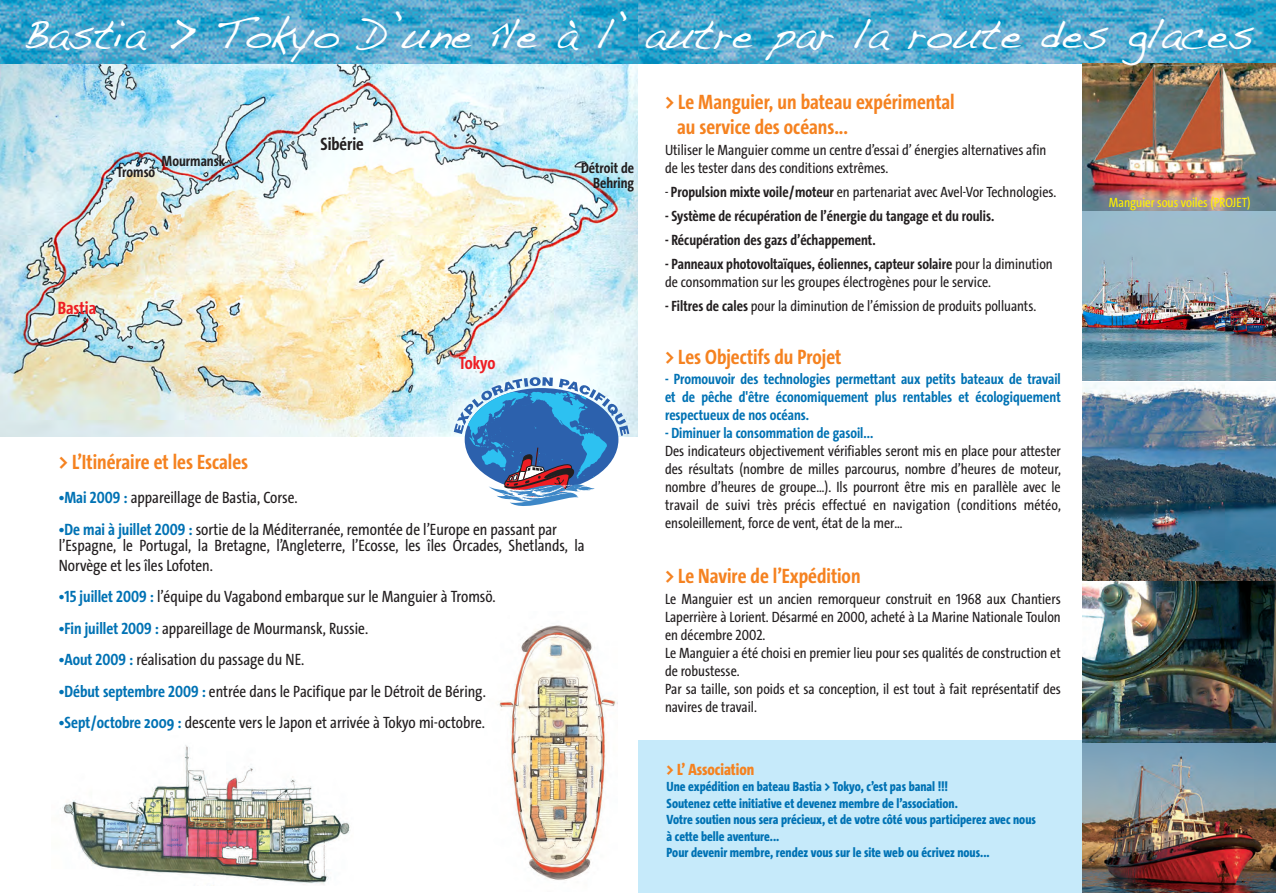
<style>
.page{position:relative;width:1276px;height:893px;background:#fff}
.page>*{position:absolute;margin:0;border:0;box-sizing:border-box;transform-origin:0 0}
.t1{font:42px "Handwriting Dakota";color:#fff}
.t2{font:700 21px/25.2px "The Sans Cd LF7";color:#f58220}
.t3{font:700 18px "The Sans Cd LF7";color:#ee1d23}
.t4{font:700 18px "The Sans Cd LF7";color:#231f20}
.t5{font:16.5px/16.5px "The Sans Cd LF5";color:#231f20}
.t6{font:800 16.5px "The Sans Cd LF8";color:#f58220}
.t7{font:700 16.5px "The Sans Cd OF7";color:#0072b4}
.t8{font:15px/18px "The Sans Cd LF5";color:#231f20}
.t9{font:700 15px/15px "The Sans Cd LF7";color:#231f20;text-align:right}
.t10{font:700 15px/18px "The Sans Cd LF7";color:#0072b4;text-align:justify}
.t11{font:800 13.5px/16.5px "The Sans Cd LF8";color:#0072b4}
.t12{font:13.5px "The Sans Cd LF5";color:#fff101}
.s1{font-family:"The Sans Cd LF7";font-weight:700;color:#0072b4}
.s2{font-family:"The Sans Cd OF7";font-weight:700;color:#0072b4}
.s3{font-family:"The Sans Cd LF7";font-weight:700}
.s4{font-family:"The Sans Cd LF5";font-weight:400}
</style>
<div class="page">
<img style="left:0;top:64px;width:638px;height:373px">
<div style="left:638px;top:741px;width:466px;height:152px;background:#c6eafa"></div>
<img style="left:0;top:0;width:638px;height:64px">
<svg style="left:638px;top:0;width:638px;height:64px;background:#4aa6cc"></svg>
<img style="left:1082px;top:64px;width:194px;height:147px">
<img style="left:1082px;top:211px;width:194px;height:169px">
<img style="left:1082px;top:383px;width:194px;height:198px">
<img style="left:1082px;top:581px;width:194px;height:162px">
<img style="left:1082px;top:743px;width:194px;height:150px">
<img style="left:62px;top:745px;width:288px;height:140px">
<img style="left:498px;top:625px;width:119px;height:255px">
<svg style="left:454px;top:377px;width:175px;height:129px"></svg>
<h1 class="t1" style="left:22px;top:9px;width:1233px">Bastia &gt; Tokyo D’une île à l’ autre par la route des glaces</h1>
<p class="t9" style="left:162px;top:155px;width:65px">Mourmansk</p>
<p class="t9" style="left:117px;top:166px;width:40px">Tromsö</p>
<p class="t3" style="left:58px;top:301px;width:40px">Bastia</p>
<p class="t4" style="left:320px;top:137px;width:45px">Sibérie</p>
<p class="t3" style="left:459px;top:356px;width:38px">Tokyo</p>
<p class="t9" style="left:581px;top:162px;width:55px">Détroit de<br>Behring</p>
<h2 class="t2" style="left:59px;top:451px;width:191px">&gt; L’Itinéraire et les Escales</h2>
<p class="t5" style="left:59px;top:491px;width:240px"><span class="s1">•Mai 2009 :</span> appareillage de Bastia, Corse.</p>
<p class="t5" style="left:59px;top:522px;width:527px"><span class="s1">•De mai à juillet 2009 :</span> sortie de la Méditerranée, remontée de l’Europe en passant par l’Espagne, le Portugal, la Bretagne, l’Angleterre, l’Ecosse, les îles Orcades, Shetlands, la</p>
<p class="t5" style="left:59px;top:559px;width:156px">Norvège et les îles Lofoten.</p>
<p class="t5" style="left:59px;top:590px;width:438px"><span class="s1">•15 juillet 2009 :</span> l’équipe du Vagabond embarque sur le Manguier à Tromsö.</p>
<p class="t5" style="left:59px;top:622px;width:311px"><span class="s1">•Fin juillet 2009 :</span> appareillage de Mourmansk, Russie.</p>
<p class="t5" style="left:59px;top:653px;width:247px"><span class="s1">•Aout 2009 :</span> réalisation du passage du NE.</p>
<p class="t5" style="left:59px;top:685px;width:429px"><span class="s1">•Début septembre 2009 :</span> entrée dans le Pacifique par le Détroit de Béring.</p>
<p class="t7" style="left:59px;top:716px;width:84px">•Sept/octobre</p>
<p class="t5" style="left:178px;top:716px;width:309px"><span class="s2">:</span> descente vers le Japon et arrivée à Tokyo mi-octobre.</p>
<h2 class="t2" style="left:677px;top:91px;width:279px;text-indent:-12px">&gt; Le Manguier, un bateau expérimental au service des océans...</h2>
<p class="t8" style="left:665px;top:143px;width:383px">Utiliser le Manguier comme un centre d’essai d’ énergies alternatives afin de les tester dans des conditions extrêmes.</p>
<p class="t8" style="left:665px;top:185px;width:393px">- <span class="s3">Propulsion mixte voile/moteur</span> en partenariat avec Avel-Vor Technologies.</p>
<p class="t9" style="left:665px;top:210px;width:331px">- Système de récupération de l’énergie du tangage et du roulis.</p>
<p class="t9" style="left:665px;top:234px;width:212px">- Récupération des gazs d’échappement.</p>
<p class="t9" style="left:665px;top:258px;width:389px">- Panneaux photovoltaïques, éoliennes, capteur solaire <span class="s4">pour la diminution</span></p>
<p class="t8" style="left:665px;top:275px;width:328px">de consommation sur les groupes électrogènes pour le service.</p>
<p class="t8" style="left:665px;top:299px;width:373px"><span class="s3">- Filtres de cales</span> pour la diminution de l’émission de produits polluants.</p>
<h2 class="t2" style="left:665px;top:346px;width:178px">&gt; Les Objectifs du Projet</h2>
<p class="t10" style="left:665px;top:372px;width:397px">- Promouvoir des technologies permettant aux petits bateaux de travail et de pêche d'être économiquement plus rentables et écologiquement respectueux de nos océans.</p>
<p class="t10" style="left:665px;top:426px;width:210px">- Diminuer la consommation de gasoil...</p>
<p class="t8" style="left:665px;top:444px;width:397px;text-align:justify">Des indicateurs objectivement vérifiables seront mis en place pour attester des résultats (nombre de milles parcourus, nombre d’heures de moteur, nombre d’heures de groupe…). Ils pourront être mis en parallèle avec le travail de suivi très précis effectué en navigation (conditions météo, ensoleillement, force de vent, état de la mer…</p>
<h2 class="t2" style="left:665px;top:565px;width:197px">&gt; Le Navire de l’Expédition</h2>
<p class="t8" style="left:665px;top:591px;width:397px">Le Manguier est un ancien remorqueur construit en 1968 aux Chantiers Laperrière à Lorient. Désarmé en 2000, acheté à La Marine Nationale Toulon en décembre 2002.<br>Le Manguier a été choisi en premier lieu pour ses qualités de construction et de robustesse.<br>Par sa taille, son poids et sa conception, il est tout à fait représentatif des navires de travail.</p>
<p class="t6" style="left:666px;top:763px;width:89px">&gt; L’ Association</p>
<p class="t11" style="left:666px;top:780px;width:371px">Une expédition en bateau Bastia &gt; Tokyo, c’est pas banal !!!<br>Soutenez cette initiative et devenez membre de l’association.<br>Votre soutien nous sera précieux, et de votre côté vous participerez avec nous à cette belle aventure...<br>Pour devenir membre, rendez vous sur le site web ou écrivez nous...</p>
<p class="t12" style="left:1109px;top:197px;width:143px">Manguier sous voiles (PROJET)</p>
</div>
